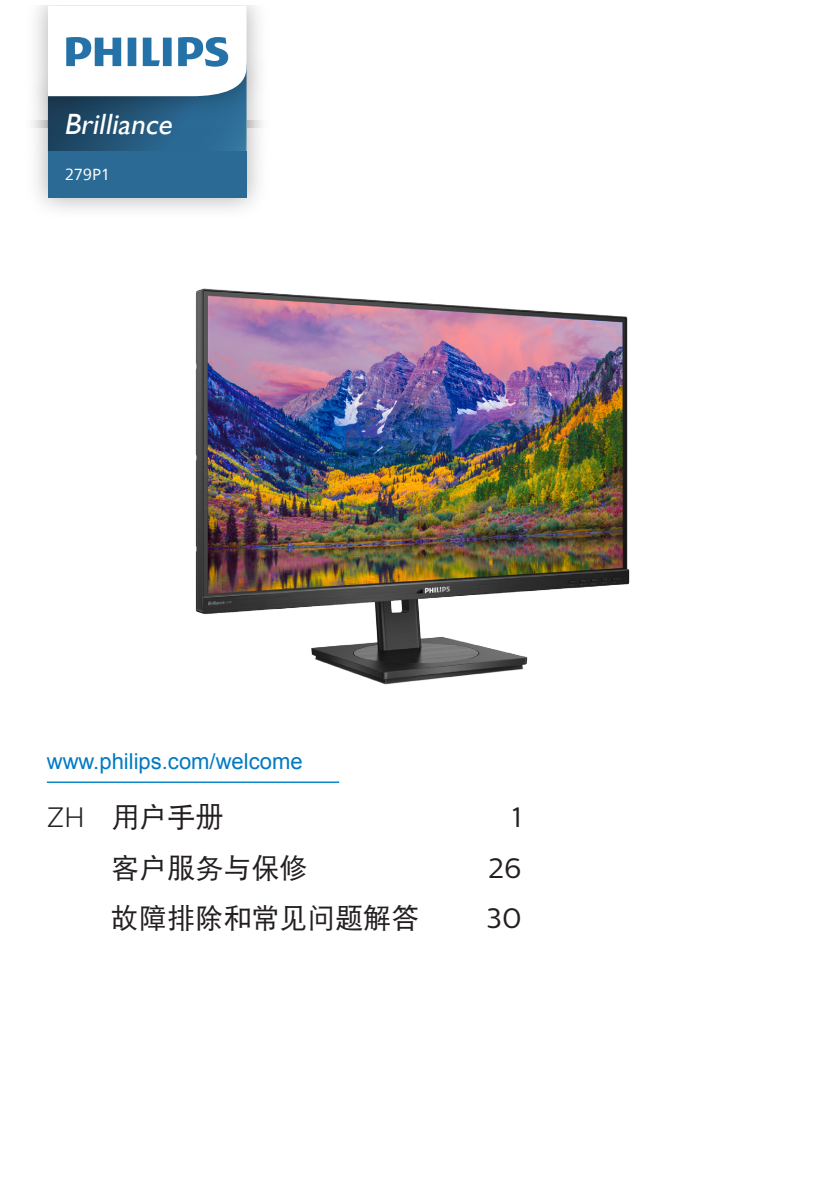
<style>
.page{position:relative;width:840px;height:1191px;background:#fff}
.page>*{position:absolute;margin:0;border:0;box-sizing:border-box;transform-origin:0 0}
.t1{font:italic 29.4px "Gill Sans Viet";color:#fff}
.t2{font:28px "DFP Hei W5";color:#231f20}
.t3{font:28px "Centrale Sans";color:#231f20}
.Body_Text{font:22px "Arial";color:#0079c2}
.t4{font:16px "Neue Frutiger World";letter-spacing:-.02em;color:#fff}
.s1{font-family:"Centrale Sans";font-weight:300}
</style>
<div class="page">
<hr style="left:47px;top:781px;width:292px;height:2px;background:#0082c5">
<img style="left:32px;top:127px;width:230px;height:82px">
<div style="left:48px;top:151px;width:198px;height:47px;background:#2a6a94"></div>
<img style="left:32px;top:6px;width:230px;height:121px">
<svg style="left:48px;top:6px;width:198px;height:145px"></svg>
<img style="left:195px;top:288px;width:435px;height:397px">
<p class="t1" style="left:64px;top:103px;width:117px">Brilliance</p>
<p class="t4" style="left:65px;top:162px;width:47px">279P1</p>
<p class="Body_Text" style="left:47px;top:747px;width:257px">www.philips.com/welcome</p>
<p class="t2" style="left:47px;top:803px;width:177px"><span class="s1">ZH</span> 用户手册</p>
<p class="t3" style="left:512px;top:801px;width:11px">1</p>
<p class="t2" style="left:111px;top:853px;width:197px">客户服务与保修</p>
<p class="t3" style="left:488px;top:852px;width:35px">26</p>
<p class="t2" style="left:111px;top:904px;width:309px">故障排除和常见问题解答</p>
<p class="t3" style="left:486px;top:902px;width:37px">30</p>
</div>
